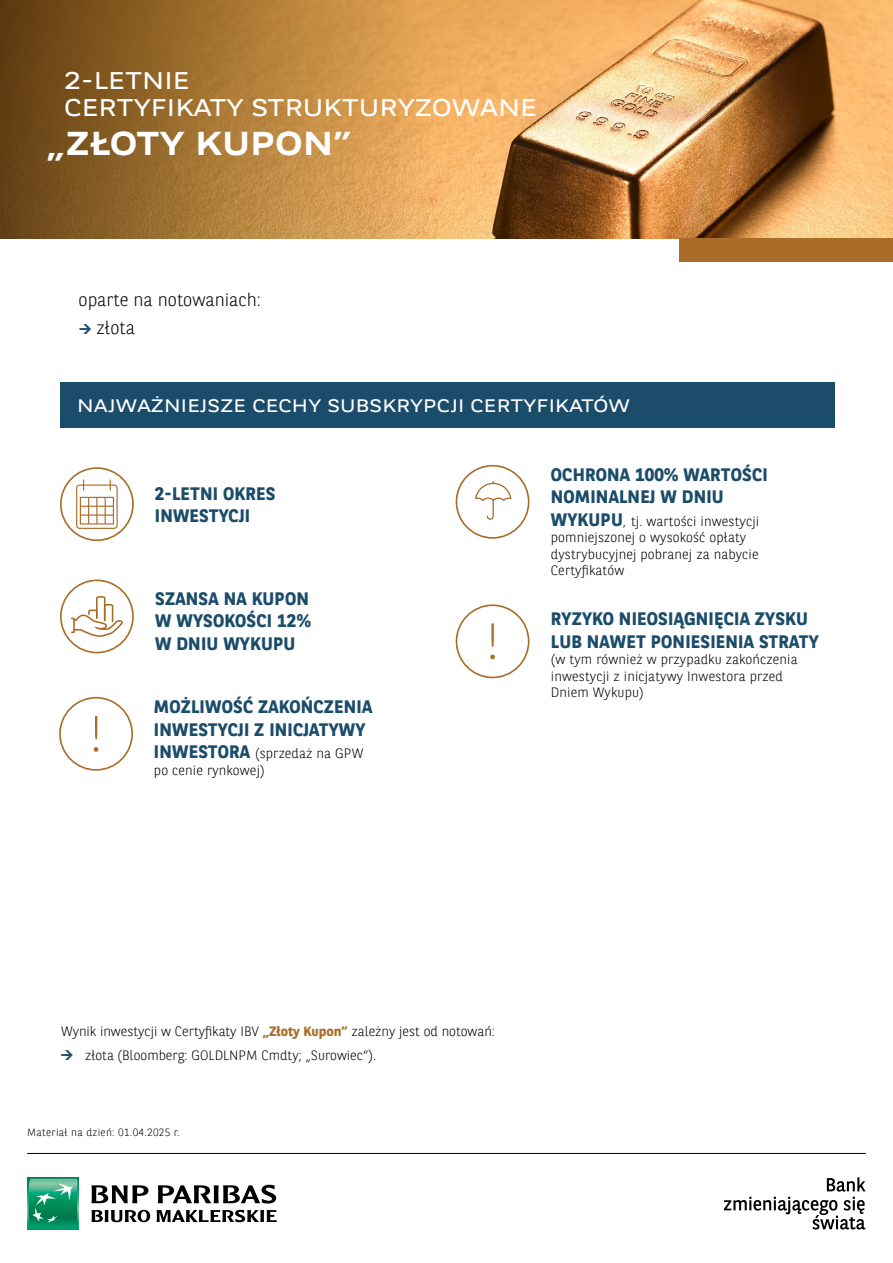
<style>
.page{position:relative;width:893px;height:1263px;background:#fff}
.page>*{position:absolute;margin:0;border:0;box-sizing:border-box;transform-origin:0 0}
.t1{font:700 33px "BNPP Expanded Sans";color:#fff}
.t2{font:24px/27px "BNPP Expanded Sans";color:#fff}
.t3{font:700 18px/22.5px "BNPP Sans";letter-spacing:.01em;color:#1b4d6a}
.t4{font:18px "BNPP Expanded Sans";letter-spacing:.01em;color:#fff}
.t5{font:300 18px/28.5px "BNPP Sans";color:#000}
.t6{font:300 13.5px/16.5px "BNPP Sans";letter-spacing:.01em;color:#000}
.t7{font:300 10.5px "BNPP Sans";letter-spacing:.03em;color:#000}
.s1{font-weight:700;font-size:18px;color:#1b4d6a}
.s2{font-weight:700;color:#a96d29}
</style>
<div class="page">
<img style="left:823px;top:0;width:70px;height:238px">
<svg style="left:0;top:0;width:823px;height:238px;background:#b78547"></svg>
<div style="left:679px;top:238px;width:214px;height:23px;background:#a96d29"></div>
<div style="left:60px;top:382px;width:774px;height:45px;background:#1b4d6a"></div>
<hr style="left:27px;top:1153px;width:839px;height:1px;background:#000">
<svg style="left:827px;top:1177px;width:38px;height:14px"></svg>
<svg style="left:724px;top:1197px;width:141px;height:32px"></svg>
<div style="left:27px;top:1178px;width:52px;height:51px;background:#009e6b"></div>
<svg style="left:28px;top:1178px;width:50px;height:46px"></svg>
<svg style="left:92px;top:1185px;width:56px;height:18px"></svg>
<svg style="left:158px;top:1185px;width:118px;height:18px"></svg>
<svg style="left:92px;top:1210px;width:58px;height:12px"></svg>
<svg style="left:157px;top:1210px;width:120px;height:12px"></svg>
<svg style="left:60px;top:579px;width:74px;height:74px"></svg>
<svg style="left:456px;top:604px;width:73px;height:74px"></svg>
<svg style="left:59px;top:697px;width:74px;height:74px"></svg>
<svg style="left:456px;top:465px;width:73px;height:74px"></svg>
<svg style="left:60px;top:467px;width:74px;height:74px"></svg>
<h2 class="t2" style="left:64px;top:66px;width:474px">2-LETNIE<br>CERTYFIKATY STRUKTURYZOWANE</h2>
<h1 class="t1" style="left:47px;top:121px;width:307px">„ZŁOTY KUPON”</h1>
<h3 class="t5" style="left:97px;top:285px;width:166px;text-indent:-18px">oparte na notowaniach: złota</h3>
<h3 class="t4" style="left:77px;top:393px;width:554px">NAJWAŻNIEJSZE CECHY SUBSKRYPCJI CERTYFIKATÓW</h3>
<h3 class="t3" style="left:155px;top:481px;width:122px">2-LETNI OKRES<br>INWESTYCJI</h3>
<h3 class="t3" style="left:155px;top:586px;width:157px;text-align:justify">SZANSA NA KUPON W WYSOKOŚCI 12% W DNIU WYKUPU</h3>
<h3 class="t3" style="left:154px;top:695px;width:220px">MOŻLIWOŚĆ ZAKOŃCZENIA<br>INWESTYCJI Z INICJATYWY</h3>
<p class="t6" style="left:154px;top:744px;width:211px"><span class="s1">INWESTORA</span> (sprzedaż na GPW po cenie rynkowej)</p>
<h3 class="t3" style="left:551px;top:463px;width:218px">OCHRONA 100% WARTOŚCI<br>NOMINALNEJ W DNIU</h3>
<p class="t6" style="left:551px;top:512px;width:210px"><span class="s1">WYKUPU</span>, tj. wartości inwestycji pomniejszonej o wysokość opłaty dystrybucyjnej pobranej za nabycie<br>Certyfikatów</p>
<h3 class="t3" style="left:551px;top:607px;width:269px">RYZYKO NIEOSIĄGNIĘCIA ZYSKU<br>LUB NAWET PONIESIENIA STRATY</h3>
<p class="t6" style="left:551px;top:651px;width:248px">(w tym również w przypadku zakończenia inwestycji z inicjatywy Inwestora przed<br>Dniem Wykupu)</p>
<p class="t6" style="left:85px;top:1019px;width:411px;line-height:24px;text-indent:-24px">Wynik inwestycji w Certyfikaty IBV <span class="s2">„Złoty Kupon”</span> zależny jest od notowań: złota (Bloomberg: GOLDLNPM Cmdty; „Surowiec”).</p>
<p class="t7" style="left:27px;top:1125px;width:154px">Materiał na dzień: 01.04.2025 r.</p>
</div>
